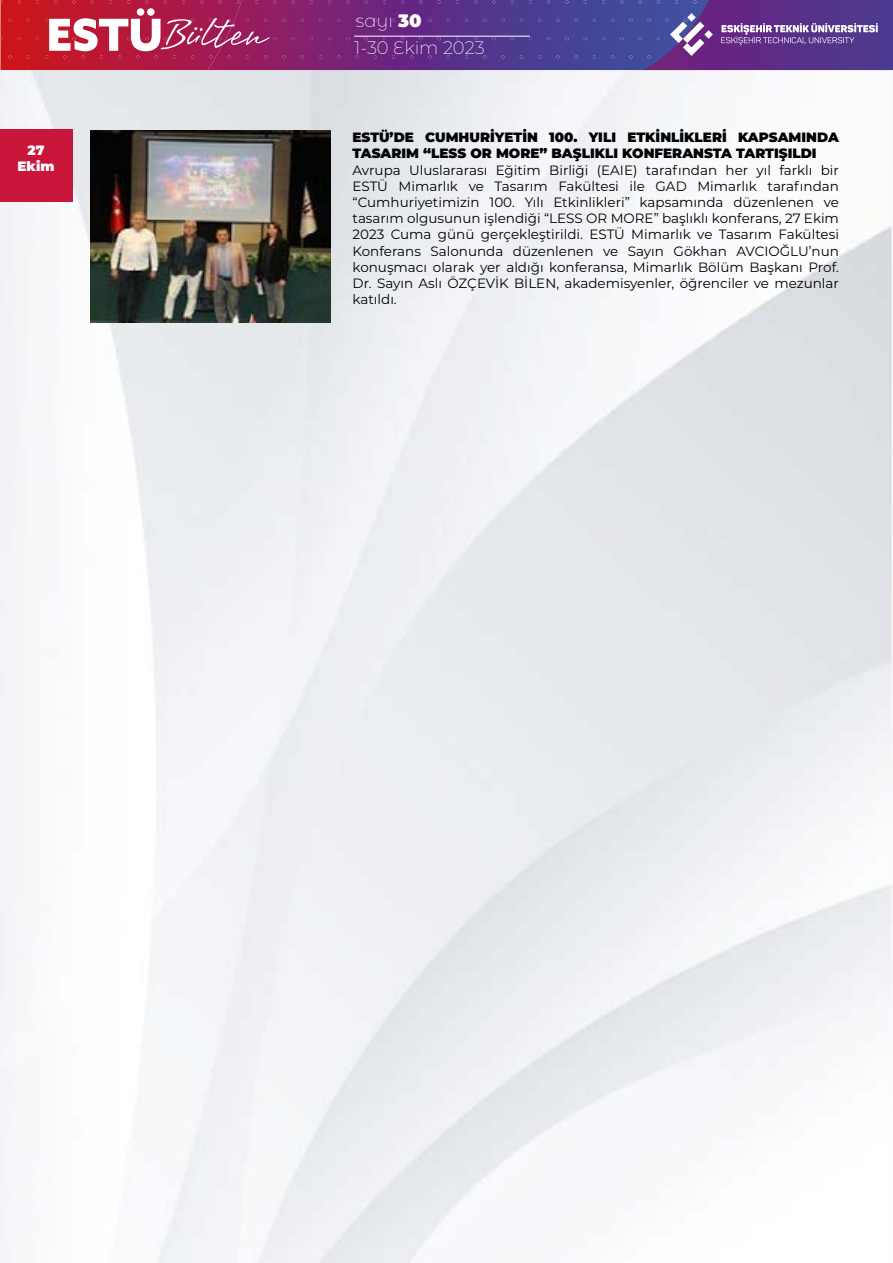
<style>
.page{position:relative;width:893px;height:1263px;background:#fff}
.page>*{position:absolute;margin:0;border:0;box-sizing:border-box;transform-origin:0 0}
.t1{font:200 18px/27.2px "Montserrat Alternates";color:#fff}
.t2{font:13.5px/16.2px "Montserrat";color:#000;text-align:justify}
.t3{font:900 13.5px/16.2px "Montserrat";color:#000}
.t4{font:900 13.5px/16.2px "Montserrat";color:#fff;text-align:center}
.s1{font-weight:900}
</style>
<div class="page">
<img style="left:0;top:70px;width:893px;height:1193px">
<svg style="left:0;top:0;width:893px;height:70px;background:#7c3a7d"></svg>
<div style="left:0;top:129px;width:72px;height:72px;background:#ca163a"></div>
<img style="left:91px;top:131px;width:240px;height:192px">
<hr style="left:354px;top:36px;width:176px;height:1px;background:#fff">
<p class="t4" style="left:17px;top:142px;width:39px">27<br>Ekim</p>
<h1 class="t1" style="left:354px;top:6px;width:132px">sayı <span class="s1">30<br></span>1-30 Ekim 2023</h1>
<p class="t3" style="left:352px;top:128px;width:488px">ESTÜ’DE CUMHURİYETİN 100. YILI ETKİNLİKLERİ KAPSAMINDA<br>TASARIM “LESS OR MORE” BAŞLIKLI KONFERANSTA TARTIŞILDI</p>
<p class="t2" style="left:352px;top:161px;width:488px">Avrupa Uluslararası Eğitim Birliği (EAIE) tarafından her yıl farklı bir ESTÜ Mimarlık ve Tasarım Fakültesi ile GAD Mimarlık tarafından “Cumhuriyetimizin 100. Yılı Etkinlikleri” kapsamında düzenlenen ve tasarım olgusunun işlendiği “LESS OR MORE” başlıklı konferans, 27 Ekim 2023 Cuma günü gerçekleştirildi. ESTÜ Mimarlık ve Tasarım Fakültesi Konferans Salonunda düzenlenen ve Sayın Gökhan AVCIOĞLU’nun konuşmacı olarak yer aldığı konferansa, Mimarlık Bölüm Başkanı Prof.<br>Dr. Sayın Aslı ÖZÇEVİK BİLEN, akademisyenler, öğrenciler ve mezunlar katıldı.</p>
</div>
